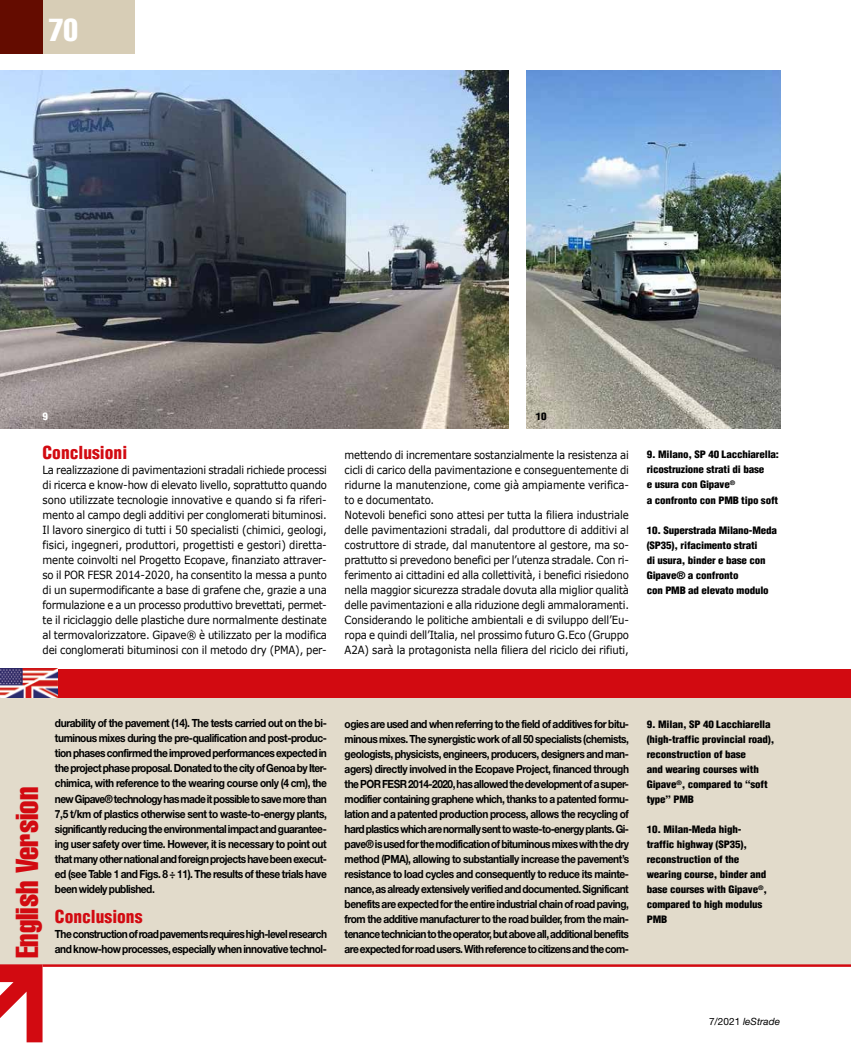
<style>
.page{position:relative;width:851px;height:1053px;background:#fff}
.page>*{position:absolute;margin:0;border:0;box-sizing:border-box;transform-origin:0 0}
.t1{font:extra-condensed 31.25px "Helvetica";color:#d20a11}
.t2{font:extra-condensed 31.25px "Helvetica";color:#fff}
.t3{font:900 condensed 17.5px "Helvetica";color:#d20a11}
.t4{font:700 11.25px/15px "Helvetica Neue";letter-spacing:-.055em;color:#000;text-align:justify;scale:.9 1}
.t5{font:11.25px/15px "Verdana";letter-spacing:-.015em;color:#000;text-align:justify;scale:.9 1}
.t6{font:900 condensed 10px/15px "Helvetica";letter-spacing:-.015em;color:#000;scale:1.1 1}
.t7{font:italic 10px "Helvetica Neue";color:#000}
.t8{font:900 condensed 10px "Helvetica";color:#fff;scale:1.1 1}
.s1{font-style:normal}
</style>
<div class="page">
<div style="left:0;top:668px;width:850px;height:296px;background:#e2dbcb"></div>
<div style="left:0;top:668px;width:850px;height:29px;background:#d20a11"></div>
<img style="left:0;top:668px;width:57px;height:29px">
<svg style="left:0;top:964px;width:43px;height:78px"></svg>
<hr style="left:43px;top:964px;width:807px;height:2px;background:#d20a11">
<div style="left:43px;top:0;width:92px;height:53px;background:#d7cdb6"></div>
<div style="left:0;top:0;width:43px;height:53px;background:#640c00"></div>
<img style="left:527px;top:71px;width:253px;height:357px">
<img style="left:0;top:71px;width:508px;height:357px">
<h1 class="t2" style="left:49px;top:10px;width:31px">70</h1>
<p class="t8" style="left:43px;top:410px;width:7px">9</p>
<p class="t6" style="left:535px;top:409px;width:11px">10</p>
<h2 class="t3" style="left:43px;top:441px;width:86px">Conclusioni</h2>
<p class="t5" style="left:43px;top:462px;width:317px">La realizzazione di pavimentazioni stradali richiede processi di ricerca e know-how di elevato livello, soprattutto quando sono utilizzate tecnologie innovative e quando si fa riferi&shy;mento al campo degli additivi per conglomerati bituminosi.<br>Il lavoro sinergico di tutti i 50 specialisti (chimici, geologi, fisici, ingegneri, produttori, progettisti e gestori) diretta&shy;mente coinvolti nel Progetto Ecopave, finanziato attraver&shy;so il POR FESR 2014-2020, ha consentito la messa a punto di un supermodificante a base di grafene che, grazie a una formulazione e a un processo produttivo brevettati, permet&shy;te il riciclaggio delle plastiche dure normalmente destinate al termovalorizzatore. Gipave® è utilizzato per la modifica dei conglomerati bituminosi con il metodo dry (PMA), per-</p>
<p class="t5" style="left:344px;top:447px;width:317px;text-align:left">mettendo di incrementare sostanzialmente la resistenza ai cicli di carico della pavimentazione e conseguentemente di ridurne la manutenzione, come già ampiamente verifica&shy;to e documentato.<br>Notevoli benefici sono attesi per tutta la filiera industriale delle pavimentazioni stradali, dal produttore di additivi al costruttore di strade, dal manutentore al gestore, ma so&shy;prattutto si prevedono benefici per l’utenza stradale. Con ri&shy;ferimento ai cittadini ed alla collettività, i benefici risiedono nella maggior sicurezza stradale dovuta alla miglior qualità delle pavimentazioni e alla riduzione degli ammaloramenti.<br>Considerando le politiche ambientali e di sviluppo dell’Eu&shy;ropa e quindi dell’Italia, nel prossimo futuro G.Eco (Gruppo A2A) sarà la protagonista nella filiera del riciclo dei rifiuti,</p>
<p class="t6" style="left:646px;top:447px;width:122px">9. Milano, SP 40 Lacchiarella: ricostruzione strati di base<br>e usura con Gipave<sup>®<br></sup>a confronto con PMB tipo soft</p>
<p class="t6" style="left:646px;top:522px;width:120px">10. Superstrada Milano-Meda (SP35), rifacimento strati<br>di usura, binder e base con<br>Gipave® a confronto<br>con PMB ad elevato modulo</p>
<h1 class="t1" style="left:7px;top:958px;width:173px;rotate:-90deg">English Version</h1>
<p class="t4" style="left:55px;top:715px;width:304px">durability of the pavement (14). The tests carried out on the bi&shy;tuminous mixes during the pre-qualification and post-produc&shy;tion phases confirmed the improved performances expected in the project phase proposal. Donated to the city of Genoa by Iter&shy;chimica, with reference to the wearing course only (4 cm), the new Gipave® technology has made it possible to save more than 7,5 t/km of plastics otherwise sent to waste-to-energy plants, significantly reducing the environmental impact and guarantee&shy;ing user safety over time. However, it is necessary to point out that many other national and foreign projects have been execut&shy;ed (see Table 1 and Figs. 8 ÷ 11). The results of these trials have been widely published.</p>
<h2 class="t3" style="left:55px;top:905px;width:89px">Conclusions</h2>
<p class="t4" style="left:55px;top:925px;width:304px">The construction of road pavements requires high-level research and know-how processes, especially when innovative technol-</p>
<p class="t4" style="left:344px;top:716px;width:317px">ogies are used and when referring to the field of additives for bitu&shy;minous mixes. The synergistic work of all 50 specialists (chemists, geologists, physicists, engineers, producers, designers and man&shy;agers) directly involved in the Ecopave Project, financed through the POR FESR 2014-2020, has allowed the development of a super&shy;modifier containing graphene which, thanks to a patented formu&shy;lation and a patented production process, allows the recycling of hard plastics which are normally sent to waste-to-energy plants. Gi&shy;pave® is used for the modification of bituminous mixes with the dry method (PMA), allowing to substantially increase the pavement’s resistance to load cycles and consequently to reduce its mainte&shy;nance, as already extensively verified and documented. Significant benefits are expected for the entire industrial chain of road paving, from the additive manufacturer to the road builder, from the main&shy;tenance technician to the operator, but above all, additional benefits are expected for road users. With reference to citizens and the com-</p>
<p class="t6" style="left:646px;top:716px;width:118px">9. Milan, SP 40 Lacchiarella (high-traffic provincial road), reconstruction of base<br>and wearing courses with<br>Gipave<sup>®</sup>, compared to “soft type” PMB</p>
<p class="t6" style="left:646px;top:821px;width:111px">10. Milan-Meda high&shy;traffic highway (SP35), reconstruction of the wearing course, binder and base courses with Gipave<sup>®</sup>, compared to high modulus<br>PMB</p>
<p class="t7" style="left:709px;top:1015px;width:72px"><span class="s1">7/2021</span> leStrade</p>
</div>
